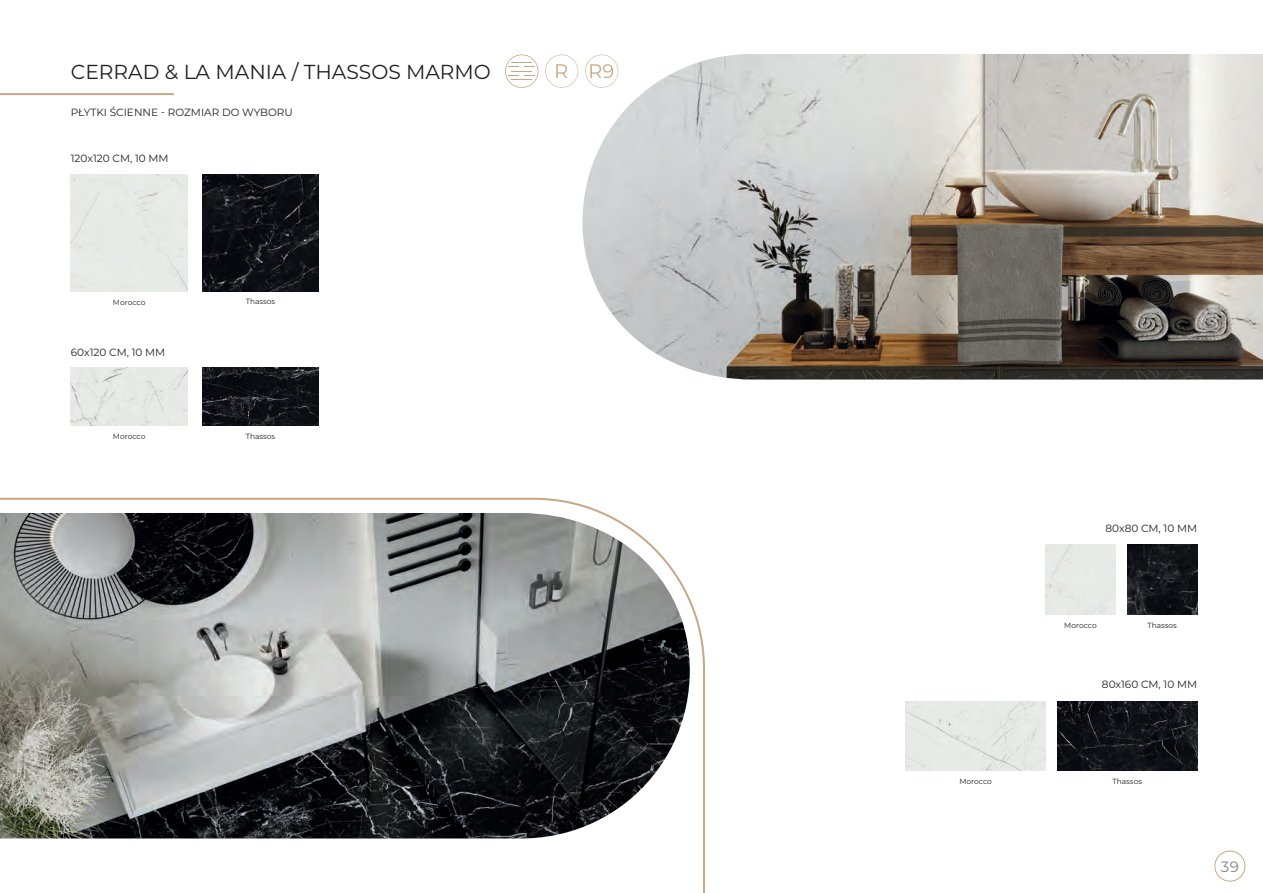
<style>
.page{position:relative;width:1263px;height:893px;background:#fff}
.page>*{position:absolute;margin:0;border:0;box-sizing:border-box;transform-origin:0 0}
.t1{font:20.25px "Montserrat";color:#231f20}
.t2{font:15px "Montserrat";color:#808285}
.sub{font:10.5px "Montserrat";color:#231f20}
.name{font:7.5px "Montserrat";color:#231f20}
</style>
<div class="page">
<div style="left:1214px;top:851px;width:31px;height:30px;border:1px solid #c9a786;border-radius:50%"></div>
<svg style="left:0;top:497px;width:705px;height:396px"></svg>
<hr style="left:0;top:93px;width:174px;height:2px;background:#c9a786">
<img style="left:0;top:513px;width:690px;height:325px">
<img style="left:582px;top:54px;width:681px;height:326px">
<img style="left:202px;top:175px;width:117px;height:116px">
<div style="left:71px;top:175px;width:116px;height:116px;background:#e7ebe6"></div>
<div style="left:1045px;top:545px;width:70px;height:70px;background:#e7eae6"></div>
<div style="left:906px;top:701px;width:139px;height:70px;background:#e6e9e6"></div>
<img style="left:1127px;top:545px;width:70px;height:70px">
<img style="left:1057px;top:701px;width:140px;height:70px">
<img style="left:71px;top:367px;width:116px;height:58px">
<img style="left:202px;top:367px;width:117px;height:58px">
<svg style="left:585px;top:55px;width:33px;height:33px"></svg>
<svg style="left:545px;top:55px;width:33px;height:33px"></svg>
<svg style="left:505px;top:55px;width:33px;height:33px"></svg>
<p class="t1" style="left:71px;top:57px;width:422px">CERRAD &amp; LA MANIA / THASSOS MARMO</p>
<p class="sub" style="left:71px;top:105px;width:223px">PŁYTKI ŚCIENNE - ROZMIAR DO WYBORU</p>
<p class="sub" style="left:71px;top:151px;width:99px">120x120 CM, 10 MM</p>
<p class="name" style="left:113px;top:297px;width:34px">Morocco</p>
<p class="name" style="left:246px;top:296px;width:31px">Thassos</p>
<p class="sub" style="left:71px;top:345px;width:96px">60x120 CM, 10 MM</p>
<p class="name" style="left:113px;top:431px;width:34px">Morocco</p>
<p class="name" style="left:246px;top:431px;width:31px">Thassos</p>
<p class="name" style="left:959px;top:776px;width:34px">Morocco</p>
<p class="sub" style="left:1105px;top:521px;width:93px">80x80 CM, 10 MM</p>
<p class="name" style="left:1064px;top:620px;width:34px">Morocco</p>
<p class="name" style="left:1147px;top:620px;width:31px">Thassos</p>
<p class="sub" style="left:1102px;top:677px;width:97px">80x160 CM, 10 MM</p>
<p class="name" style="left:1112px;top:776px;width:31px">Thassos</p>
<h2 class="t2" style="left:1221px;top:856px;width:20px">39</h2>
</div>
